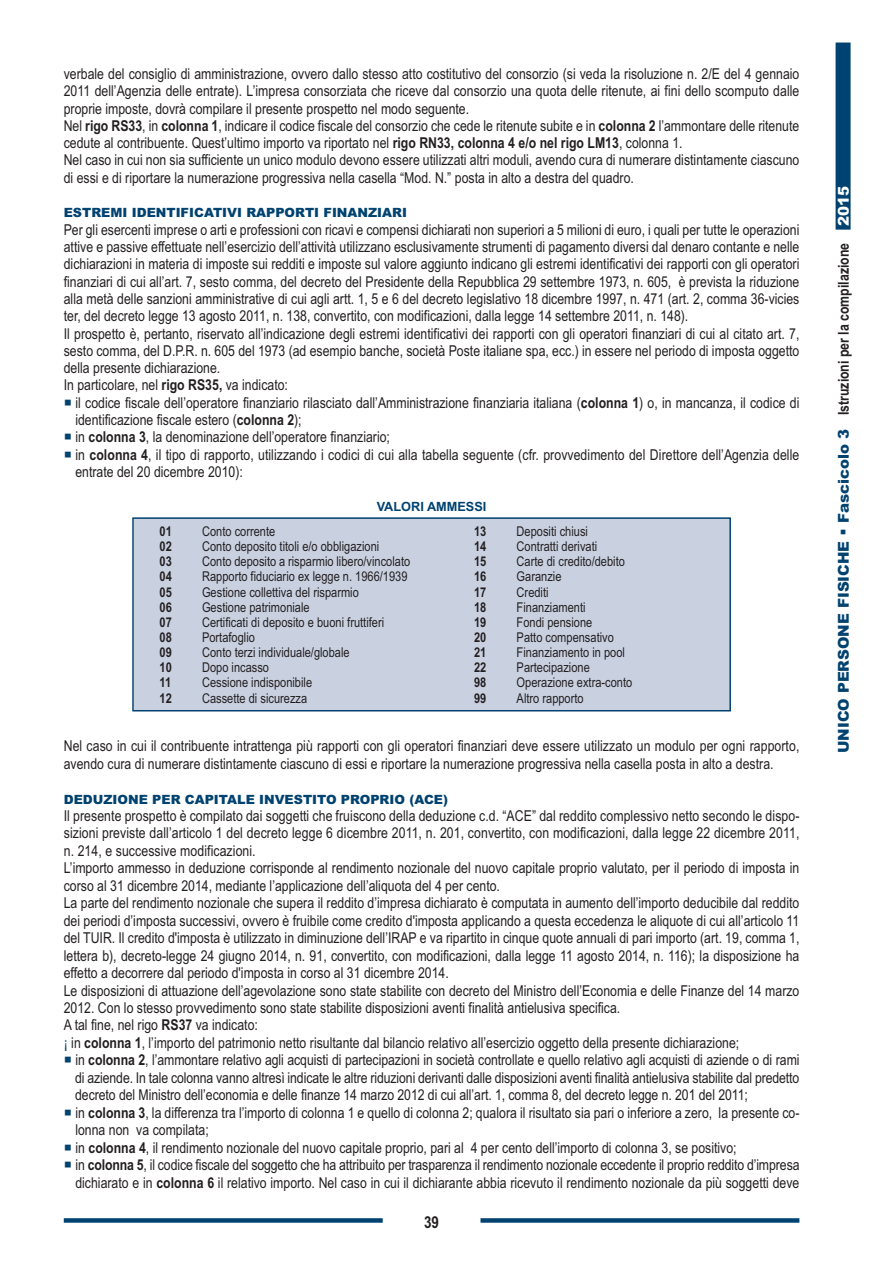
<style>
.page{position:relative;width:893px;height:1263px;background:#fff}
.page>*{position:absolute;margin:0;border:0;box-sizing:border-box;transform-origin:0 0}
.t1{font:700 16.5px "Arial Narrow";color:#231f20}
.t2{font:15px/17.2px "Arial Narrow";color:#231f20}
.t3{font:900 15px "Arial";color:#004270}
.t4{font:13.5px "Arial Narrow";color:#231f20}
.t5{font:700 13.5px "Arial Narrow";color:#231f20}
.t6{font:900 12.75px "Arial";color:#004270}
.t7{font:700 12.75px "Arial";color:#004270}
.s1{font-weight:700}
.s2{color:#004270}
.s3{font-family:"Arial Narrow";font-weight:700;color:#231f20}
.s4{color:#fff}
</style>
<div class="page">
<div style="left:134px;top:519px;width:595px;height:191px;background:#c9d1e1"></div>
<div style="left:132px;top:517px;width:599px;height:194px;border:2px solid #004270"></div>
<div style="left:480px;top:1218px;width:319px;height:5px;background:#004270"></div>
<div style="left:64px;top:1218px;width:319px;height:5px;background:#004270"></div>
<div style="left:836px;top:43px;width:15px;height:187px;background:#004270"></div>
<p class="t2" style="left:64px;top:67px;width:737px">verbale del consiglio di amministrazione, ovvero dallo stesso atto costitutivo del consorzio (si veda la risoluzione n. 2/E del 4 gennaio 2011 dell’Agenzia delle entrate). L’impresa consorziata che riceve dal consorzio una quota delle ritenute, ai fini dello scomputo dalle proprie imposte, dovrà compilare il presente prospetto nel modo seguente.<br>Nel <span class="s1">rigo RS33</span>, in <span class="s1">colonna 1</span>, indicare il codice fiscale del consorzio che cede le ritenute subite e in <span class="s1">colonna 2</span> l’ammontare delle ritenute cedute al contribuente. Quest’ultimo importo va riportato nel <span class="s1">rigo RN33, colonna 4 e/o nel rigo LM13</span>, colonna 1.<br>Nel caso in cui non sia sufficiente un unico modulo devono essere utilizzati altri moduli, avendo cura di numerare distintamente ciascuno di essi e di riportare la numerazione progressiva nella casella “Mod. N.” posta in alto a destra del quadro.</p>
<p class="t6" style="left:64px;top:208px;width:345px">ESTREMI IDENTIFICATIVI RAPPORTI FINANZIARI</p>
<p class="t2" style="left:64px;top:222px;width:737px">Per gli esercenti imprese o arti e professioni con ricavi e compensi dichiarati non superiori a 5 milioni di euro, i quali per tutte le operazioni attive e passive effettuate nell’esercizio dell’attività utilizzano esclusivamente strumenti di pagamento diversi dal denaro contante e nelle dichiarazioni in materia di imposte sui redditi e imposte sul valore aggiunto indicano gli estremi identificativi dei rapporti con gli operatori finanziari di cui all’art. 7, sesto comma, del decreto del Presidente della Repubblica 29 settembre 1973, n. 605, è prevista la riduzione alla metà delle sanzioni amministrative di cui agli artt. 1, 5 e 6 del decreto legislativo 18 dicembre 1997, n. 471 (art. 2, comma 36-vicies ter, del decreto legge 13 agosto 2011, n. 138, convertito, con modificazioni, dalla legge 14 settembre 2011, n. 148).<br>Il prospetto è, pertanto, riservato all’indicazione degli estremi identificativi dei rapporti con gli operatori finanziari di cui al citato art. 7, sesto comma, del D.P.R. n. 605 del 1973 (ad esempio banche, società Poste italiane spa, ecc.) in essere nel periodo di imposta oggetto della presente dichiarazione.<br>In particolare, nel <span class="s1">rigo RS35,</span> va indicato:</p>
<p class="t2" style="left:75px;top:395px;width:726px;text-indent:-12px"><span class="s2">○</span> il codice fiscale dell’operatore finanziario rilasciato dall’Amministrazione finanziaria italiana (<span class="s1">colonna 1</span>) o, in mancanza, il codice di identificazione fiscale estero (<span class="s1">colonna 2</span>);</p>
<p class="t2" style="left:64px;top:430px;width:328px"><span class="s2">○</span> in <span class="s1">colonna 3</span>, la denominazione dell’operatore finanziario;</p>
<p class="t2" style="left:75px;top:447px;width:725px;text-indent:-12px"><span class="s2">○</span> in <span class="s1">colonna 4</span>, il tipo di rapporto, utilizzando i codici di cui alla tabella seguente (cfr. provvedimento del Direttore dell’Agenzia delle entrate del 20 dicembre 2010):</p>
<p class="t7" style="left:377px;top:499px;width:111px">VALORI AMMESSI</p>
<p class="t5" style="left:160px;top:526px;width:14px">01</p>
<p class="t4" style="left:202px;top:526px;width:75px">Conto corrente</p>
<p class="t5" style="left:160px;top:541px;width:14px">02</p>
<p class="t4" style="left:202px;top:541px;width:179px">Conto deposito titoli e/o obbligazioni</p>
<p class="t5" style="left:160px;top:557px;width:14px">03</p>
<p class="t4" style="left:202px;top:557px;width:210px">Conto deposito a risparmio libero/vincolato</p>
<p class="t5" style="left:160px;top:572px;width:14px">04</p>
<p class="t4" style="left:202px;top:572px;width:207px">Rapporto fiduciario ex legge n. 1966/1939</p>
<p class="t5" style="left:160px;top:587px;width:14px">05</p>
<p class="t4" style="left:202px;top:587px;width:158px">Gestione collettiva del risparmio</p>
<p class="t5" style="left:160px;top:602px;width:14px">06</p>
<p class="t4" style="left:202px;top:602px;width:109px">Gestione patrimoniale</p>
<p class="t5" style="left:160px;top:617px;width:14px">07</p>
<p class="t4" style="left:202px;top:617px;width:184px">Certificati di deposito e buoni fruttiferi</p>
<p class="t5" style="left:160px;top:632px;width:14px">08</p>
<p class="t4" style="left:202px;top:632px;width:54px">Portafoglio</p>
<p class="t5" style="left:160px;top:647px;width:14px">09</p>
<p class="t4" style="left:202px;top:647px;width:149px">Conto terzi individuale/globale</p>
<p class="t5" style="left:160px;top:663px;width:14px">10</p>
<p class="t4" style="left:202px;top:663px;width:69px">Dopo incasso</p>
<p class="t5" style="left:160px;top:678px;width:13px">11</p>
<p class="t4" style="left:202px;top:678px;width:112px">Cessione indisponibile</p>
<p class="t5" style="left:160px;top:693px;width:14px">12</p>
<p class="t4" style="left:202px;top:693px;width:107px">Cassette di sicurezza</p>
<p class="t5" style="left:474px;top:526px;width:14px">13</p>
<p class="t4" style="left:517px;top:526px;width:73px">Depositi chiusi</p>
<p class="t5" style="left:474px;top:541px;width:14px">14</p>
<p class="t4" style="left:517px;top:541px;width:82px">Contratti derivati</p>
<p class="t5" style="left:474px;top:557px;width:14px">15</p>
<p class="t4" style="left:517px;top:557px;width:110px">Carte di credito/debito</p>
<p class="t5" style="left:474px;top:572px;width:14px">16</p>
<p class="t4" style="left:517px;top:572px;width:46px">Garanzie</p>
<p class="t5" style="left:474px;top:587px;width:14px">17</p>
<p class="t4" style="left:517px;top:587px;width:33px">Crediti</p>
<p class="t5" style="left:474px;top:602px;width:14px">18</p>
<p class="t4" style="left:517px;top:602px;width:70px">Finanziamenti</p>
<p class="t5" style="left:474px;top:617px;width:14px">19</p>
<p class="t4" style="left:517px;top:617px;width:77px">Fondi pensione</p>
<p class="t5" style="left:474px;top:632px;width:14px">20</p>
<p class="t4" style="left:517px;top:632px;width:99px">Patto compensativo</p>
<p class="t5" style="left:474px;top:647px;width:14px">21</p>
<p class="t4" style="left:517px;top:647px;width:110px">Finanziamento in pool</p>
<p class="t5" style="left:474px;top:663px;width:14px">22</p>
<p class="t4" style="left:517px;top:663px;width:75px">Partecipazione</p>
<p class="t5" style="left:474px;top:678px;width:14px">98</p>
<p class="t4" style="left:517px;top:678px;width:117px">Operazione extra-conto</p>
<p class="t5" style="left:474px;top:693px;width:14px">99</p>
<p class="t4" style="left:517px;top:693px;width:69px">Altro rapporto</p>
<p class="t2" style="left:64px;top:739px;width:737px">Nel caso in cui il contribuente intrattenga più rapporti con gli operatori finanziari deve essere utilizzato un modulo per ogni rapporto, avendo cura di numerare distintamente ciascuno di essi e riportare la numerazione progressiva nella casella posta in alto a destra.</p>
<p class="t6" style="left:64px;top:794px;width:386px">DEDUZIONE PER CAPITALE INVESTITO PROPRIO (ACE)</p>
<p class="t2" style="left:64px;top:808px;width:737px">Il presente prospetto è compilato dai soggetti che fruiscono della deduzione c.d. “ACE” dal reddito complessivo netto secondo le dispo&shy;sizioni previste dall’articolo 1 del decreto legge 6 dicembre 2011, n. 201, convertito, con modificazioni, dalla legge 22 dicembre 2011, n. 214, e successive modificazioni.<br>L’importo ammesso in deduzione corrisponde al rendimento nozionale del nuovo capitale proprio valutato, per il periodo di imposta in corso al 31 dicembre 2014, mediante l’applicazione dell’aliquota del 4 per cento.<br>La parte del rendimento nozionale che supera il reddito d’impresa dichiarato è computata in aumento dell’importo deducibile dal reddito dei periodi d’imposta successivi, ovvero è fruibile come credito d'imposta applicando a questa eccedenza le aliquote di cui all’articolo 11 del TUIR. Il credito d'imposta è utilizzato in diminuzione dell’IRAP e va ripartito in cinque quote annuali di pari importo (art. 19, comma 1, lettera b), decreto-legge 24 giugno 2014, n. 91, convertito, con modificazioni, dalla legge 11 agosto 2014, n. 116); la disposizione ha effetto a decorrere dal periodo d'imposta in corso al 31 dicembre 2014.<br>Le disposizioni di attuazione dell’agevolazione sono state stabilite con decreto del Ministro dell’Economia e delle Finanze del 14 marzo 2012. Con lo stesso provvedimento sono state stabilite disposizioni aventi finalità antielusiva specifica.<br>A tal fine, nel rigo <span class="s1">RS37</span> va indicato:<br><span class="s2">¡</span> in <span class="s1">colonna 1</span>, l’importo del patrimonio netto risultante dal bilancio relativo all’esercizio oggetto della presente dichiarazione;</p>
<p class="t2" style="left:75px;top:1053px;width:726px;text-align:justify;text-indent:-11px"><span class="s2">○</span> in <span class="s1">colonna 2</span>, l’ammontare relativo agli acquisti di partecipazioni in società controllate e quello relativo agli acquisti di aziende o di rami di aziende. In tale colonna vanno altresì indicate le altre riduzioni derivanti dalle disposizioni aventi finalità antielusiva stabilite dal predetto decreto del Ministro dell’economia e delle finanze 14 marzo 2012 di cui all’art. 1, comma 8, del decreto legge n. 201 del 2011;</p>
<p class="t2" style="left:75px;top:1105px;width:726px;text-indent:-12px"><span class="s2">○</span> in <span class="s1">colonna 3</span>, la differenza tra l’importo di colonna 1 e quello di colonna 2; qualora il risultato sia pari o inferiore a zero, la presente co&shy;lonna non va compilata;</p>
<p class="t2" style="left:64px;top:1140px;width:674px"><span class="s2">○</span> in <span class="s1">colonna 4</span>, il rendimento nozionale del nuovo capitale proprio, pari al 4 per cento dell’importo di colonna 3, se positivo;</p>
<p class="t2" style="left:64px;top:1157px;width:737px;text-align:right"><span class="s2">○</span> in <span class="s1">colonna 5</span>, il codice fiscale del soggetto che ha attribuito per trasparenza il rendimento nozionale eccedente il proprio reddito d’impresa dichiarato e in <span class="s1">colonna 6</span> il relativo importo. Nel caso in cui il dichiarante abbia ricevuto il rendimento nozionale da più soggetti deve</p>
<p class="t1" style="left:424px;top:1216px;width:17px">39</p>
<p class="t3" style="left:838px;top:753px;width:569px;rotate:-90deg">UNICO PERSONE FISICHE Fascicolo 3 <span class="s3">Istruzioni per la compilazione</span> <span class="s4">2015</span></p>
</div>
